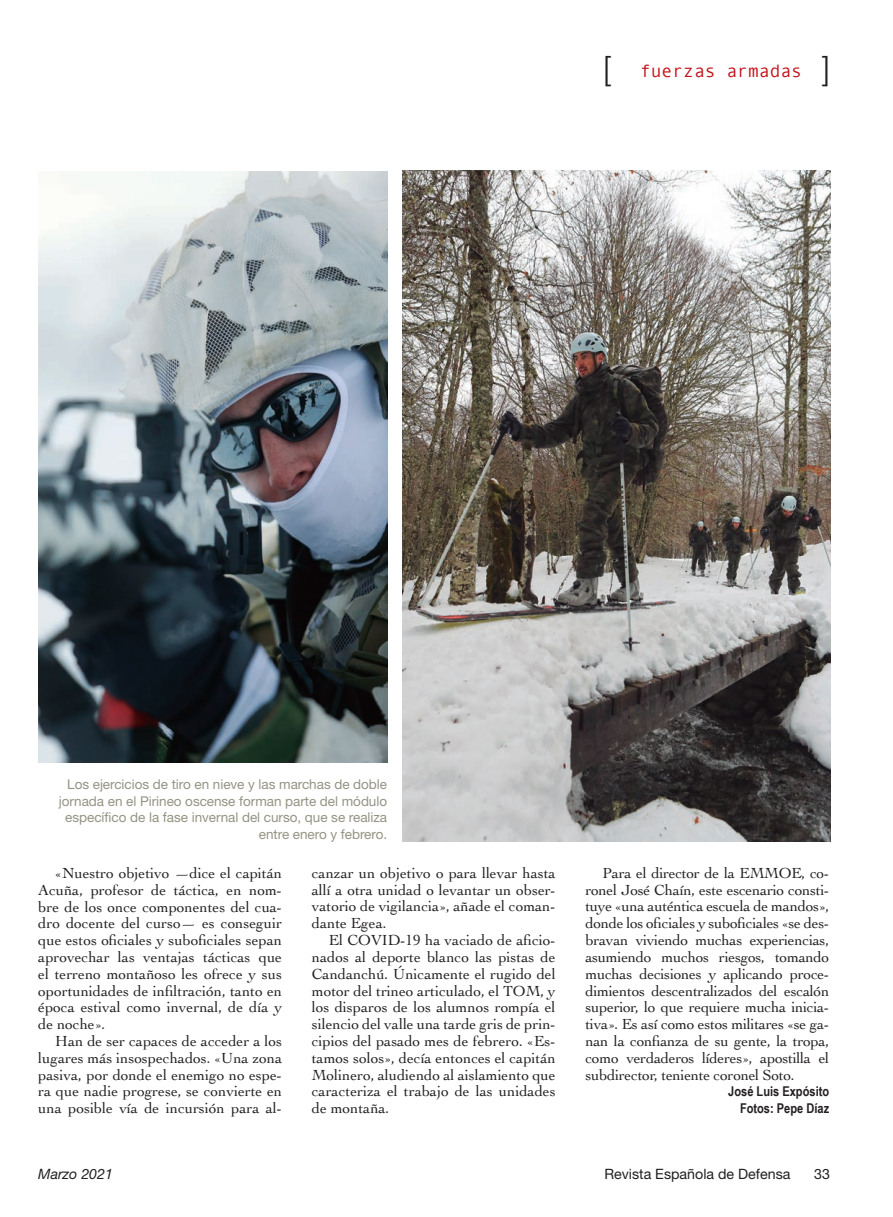
<style>
.page{position:relative;width:893px;height:1217px;background:#fff}
.page>*{position:absolute;margin:0;border:0;box-sizing:border-box;transform-origin:0 0}
.t1{font:300 33px "Helvetica Neue";color:#231f20}
.t2{font:18px "Monotypecom";color:#c4121a}
.Texto_general{font:15.3px/16.8px "Cochin";color:#231f20;text-align:justify}
.t3{font:14.25px "Helvetica Neue";color:#231f20}
.t4{font:italic 14.25px "Helvetica Neue";color:#231f20}
.Pie_de_foto{font:13.5px/16.5px "Helvetica Neue";letter-spacing:-.005em;color:#959383;text-align:right}
.Firma{font:700 13.5px "Arial Narrow";color:#231f20}
.s1{font-family:"Helvetica Neue";font-weight:300;font-size:33px;color:#231f20}
</style>
<div class="page">
<img style="left:403px;top:171px;width:427px;height:670px">
<img style="left:38px;top:172px;width:349px;height:590px">
<p class="t1" style="left:603px;top:48px;width:9px">[</p>
<p class="t2" style="left:640px;top:60px;width:191px">fuerzas armadas <span class="s1">]</span></p>
<p class="Pie_de_foto" style="left:59px;top:775px;width:330px">Los ejercicios de tiro en nieve y las marchas de doble jornada en el Pirineo oscense forman parte del módulo específico de la fase invernal del curso, que se realiza entre enero y febrero.</p>
<p class="Texto_general" style="left:38px;top:863px;width:245px;text-indent:17px">«Nuestro objetivo —dice el capitán Acuña, profesor de táctica, en nom&shy;bre de los once componentes del cua&shy;dro docente del curso— es conseguir que estos oficiales y suboficiales sepan aprovechar las ventajas tácticas que el terreno montañoso les ofrece y sus oportunidades de infiltración, tanto en época estival como invernal, de día y de noche».</p>
<p class="Texto_general" style="left:38px;top:1031px;width:245px;text-indent:17px">Han de ser capaces de acceder a los lugares más insospechados. «Una zona pasiva, por donde el enemigo no espe&shy;ra que nadie progrese, se convierte en una posible vía de incursión para al-</p>
<p class="Texto_general" style="left:312px;top:863px;width:245px">canzar un objetivo o para llevar hasta allí a otra unidad o levantar un obser&shy;vatorio de vigilancia», añade el coman&shy;dante Egea.</p>
<p class="Texto_general" style="left:312px;top:930px;width:245px;text-indent:17px">El COVID-19 ha vaciado de aficio&shy;nados al deporte blanco las pistas de Candanchú. Únicamente el rugido del motor del trineo articulado, el TOM, y los disparos de los alumnos rompía el silencio del valle una tarde gris de prin&shy;cipios del pasado mes de febrero. «Es&shy;tamos solos», decía entonces el capitán Molinero, aludiendo al aislamiento que caracteriza el trabajo de las unidades de montaña.</p>
<p class="Texto_general" style="left:585px;top:863px;width:245px;text-indent:17px">Para el director de la EMMOE, co&shy;ronel José Chaín, este escenario consti&shy;tuye «una auténtica escuela de mandos», donde los oficiales y suboficiales «se des&shy;bravan viviendo muchas experiencias, asumiendo muchos riesgos, tomando muchas decisiones y aplicando proce&shy;dimientos descentralizados del escalón superior, lo que requiere mucha inicia&shy;tiva». Es así como estos militares «se ga&shy;nan la confianza de su gente, la tropa, como verdaderos líderes», apostilla el subdirector, teniente coronel Soto.</p>
<p class="Firma" style="left:728px;top:1081px;width:102px">José Luis Expósito</p>
<p class="Firma" style="left:740px;top:1097px;width:91px">Fotos: Pepe Díaz</p>
<p class="t4" style="left:38px;top:1164px;width:76px">Marzo 2021</p>
<p class="t3" style="left:604px;top:1164px;width:188px">Revista Española de Defensa</p>
<p class="t3" style="left:814px;top:1164px;width:17px">33</p>
</div>
